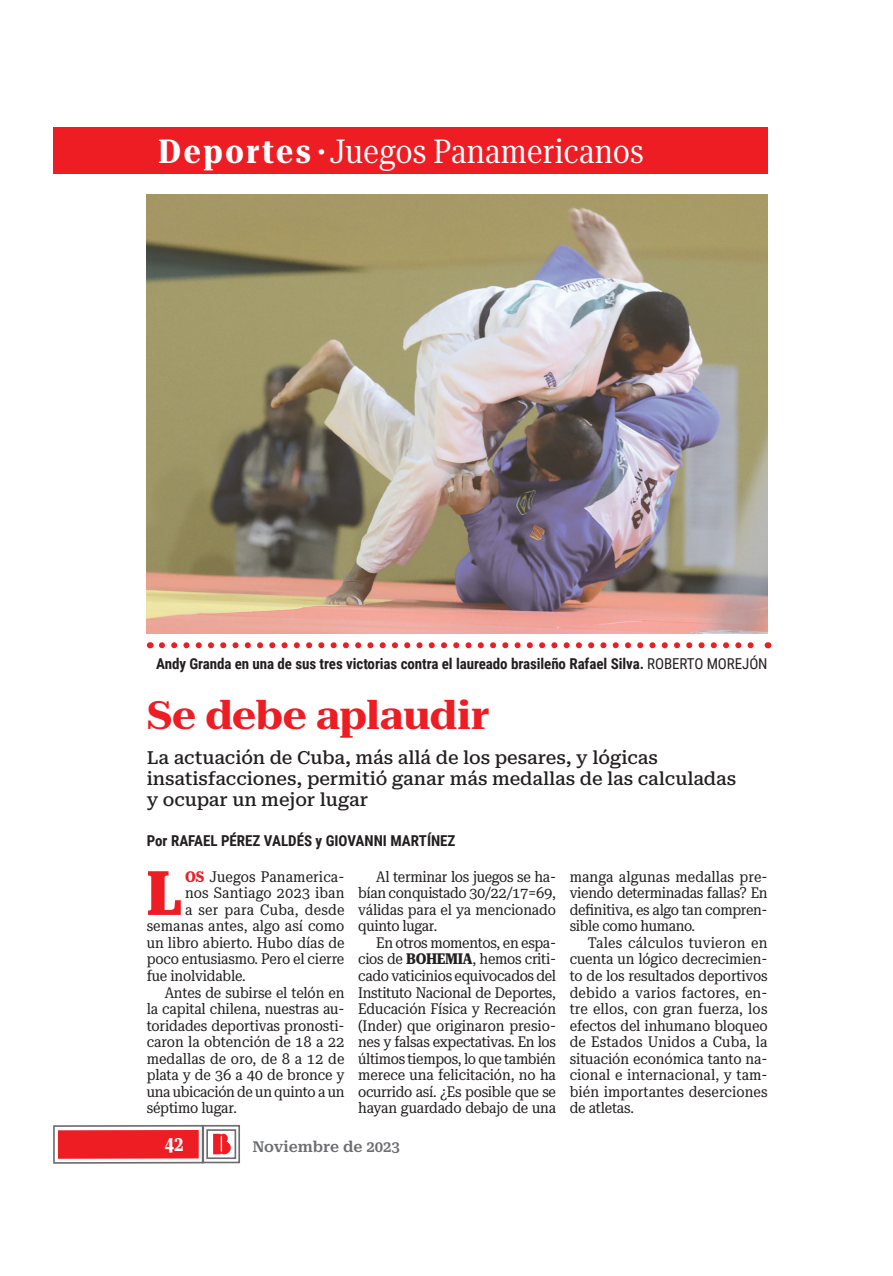
<style>
.page{position:relative;width:893px;height:1276px;background:#fff}
.page>*{position:absolute;margin:0;border:0;box-sizing:border-box;transform-origin:0 0}
.t1{font:800 61.5px "Roboto Serif 28 pt Condensed";color:#ee1d23}
.t2{font:700 39px "Roboto Serif 120 pt Semi Expanded";letter-spacing:-.01em;color:#ee1d23}
.t3{font:33px "Roboto Serif 120 pt Condensed";letter-spacing:.01em;color:#fff}
.t4{font:700 ultra-condensed 21px "Roboto Serif 120 pt";color:#fff}
.t5{font:500 18px/21px "Roboto Serif";letter-spacing:-.005em;color:#231f20}
.t6{font:15px/16.5px "Roboto Serif 28 pt Condensed";letter-spacing:-.01em;color:#231f20;text-align:justify}
.t7{font:700 15px "Roboto Condensed";letter-spacing:-.005em;color:#231f20}
.t8{font:15px "Roboto Serif 28 pt Condensed";letter-spacing:.01em;color:#231f20}
.t9{font:15px "Roboto Serif 28 pt Condensed";letter-spacing:.02em;color:#231f20}
.t10{font:600 15px "Roboto Serif";color:#6c6d70}
.s1{font-weight:700}
.s2{font-weight:400}
.s3{font-weight:700;color:#ee1d23}
</style>
<div class="page">
<div style="left:53px;top:128px;width:714px;height:46px;background:#ee1d23"></div>
<svg style="left:53px;top:1124px;width:187px;height:40px"></svg>
<div style="left:58px;top:1130px;width:141px;height:28px;background:#ee1d23"></div>
<img style="left:147px;top:195px;width:620px;height:439px">
<svg style="left:162px;top:642px;width:592px;height:6px"></svg>
<h3 class="t3" style="left:158px;top:133px;width:487px"><span class="s1">Deportes∙</span>Juegos Panamericanos</h3>
<p class="t7" style="left:156px;top:655px;width:613px">Andy Granda en una de sus tres victorias contra el laureado brasileño Rafael Silva. <span class="s2">ROBERTO MOREJÓN</span></p>
<h2 class="t2" style="left:147px;top:693px;width:344px">Se debe aplaudir</h2>
<p class="t5" style="left:147px;top:747px;width:591px">La actuación de Cuba, más allá de los pesares, y lógicas insatisfacciones, permitió ganar más medallas de las calculadas y ocupar un mejor lugar</p>
<p class="t7" style="left:147px;top:832px;width:310px">Por RAFAEL PÉREZ VALDÉS y GIOVANNI MARTÍNEZ</p>
<h1 class="t1" style="left:147px;top:858px;width:37px">L</h1>
<p class="t8" style="left:185px;top:868px;width:161px"><span class="s3">OS</span> Juegos Panamerica-</p>
<p class="t8" style="left:185px;top:884px;width:161px">nos Santiago 2023 iban</p>
<p class="t9" style="left:185px;top:901px;width:161px">a ser para Cuba, desde</p>
<p class="t6" style="left:147px;top:918px;width:199px">semanas antes, algo así como</p>
<p class="t6" style="left:147px;top:934px;width:199px">un libro abierto. Hubo días de</p>
<p class="t6" style="left:147px;top:951px;width:199px">poco entusiasmo. Pero el cierre</p>
<p class="t6" style="left:147px;top:967px;width:101px">fue inolvidable.</p>
<p class="t6" style="left:165px;top:984px;width:181px">Antes de subirse el telón en</p>
<p class="t6" style="left:147px;top:1000px;width:199px">la capital chilena, nuestras au-</p>
<p class="t6" style="left:147px;top:1017px;width:199px">toridades deportivas pronosti-</p>
<p class="t6" style="left:147px;top:1033px;width:199px">caron la obtención de 18 a 22</p>
<p class="t6" style="left:147px;top:1050px;width:199px">medallas de oro, de 8 a 12 de</p>
<p class="t6" style="left:147px;top:1066px;width:199px">plata y de 36 a 40 de bronce y</p>
<p class="t6" style="left:147px;top:1083px;width:199px">una ubicación de un quinto a un</p>
<p class="t6" style="left:147px;top:1099px;width:92px">séptimo lugar.</p>
<p class="t6" style="left:358px;top:868px;width:199px;text-indent:18px">Al terminar los juegos se ha&shy;bían conquistado 30/22/17=69, válidas para el ya mencionado quinto lugar.</p>
<p class="t6" style="left:358px;top:934px;width:199px;text-indent:18px">En otros momentos, en espa&shy;cios de <span class="s1">BOHEMIA</span>, hemos criti&shy;cado vaticinios equivocados del Instituto Nacional de Deportes, Educación Física y Recreación (Inder) que originaron presio&shy;nes y falsas expectativas. En los últimos tiempos, lo que también merece una felicitación, no ha ocurrido así. ¿Es posible que se hayan guardado debajo de una</p>
<h3 class="t4" style="left:165px;top:1131px;width:20px">42</h3>
<p class="t10" style="left:252px;top:1138px;width:149px">Noviembre de 2023</p>
<p class="t6" style="left:570px;top:868px;width:199px">manga algunas medallas pre&shy;viendo determinadas fallas? En definitiva, es algo tan compren&shy;sible como humano.</p>
<p class="t6" style="left:570px;top:934px;width:199px;text-indent:18px">Tales cálculos tuvieron en cuenta un lógico decrecimien&shy;to de los resultados deportivos debido a varios factores, en&shy;tre ellos, con gran fuerza, los efectos del inhumano bloqueo de Estados Unidos a Cuba, la situación económica tanto na&shy;cional e internacional, y tam&shy;bién importantes deserciones de atletas.</p>
</div>
